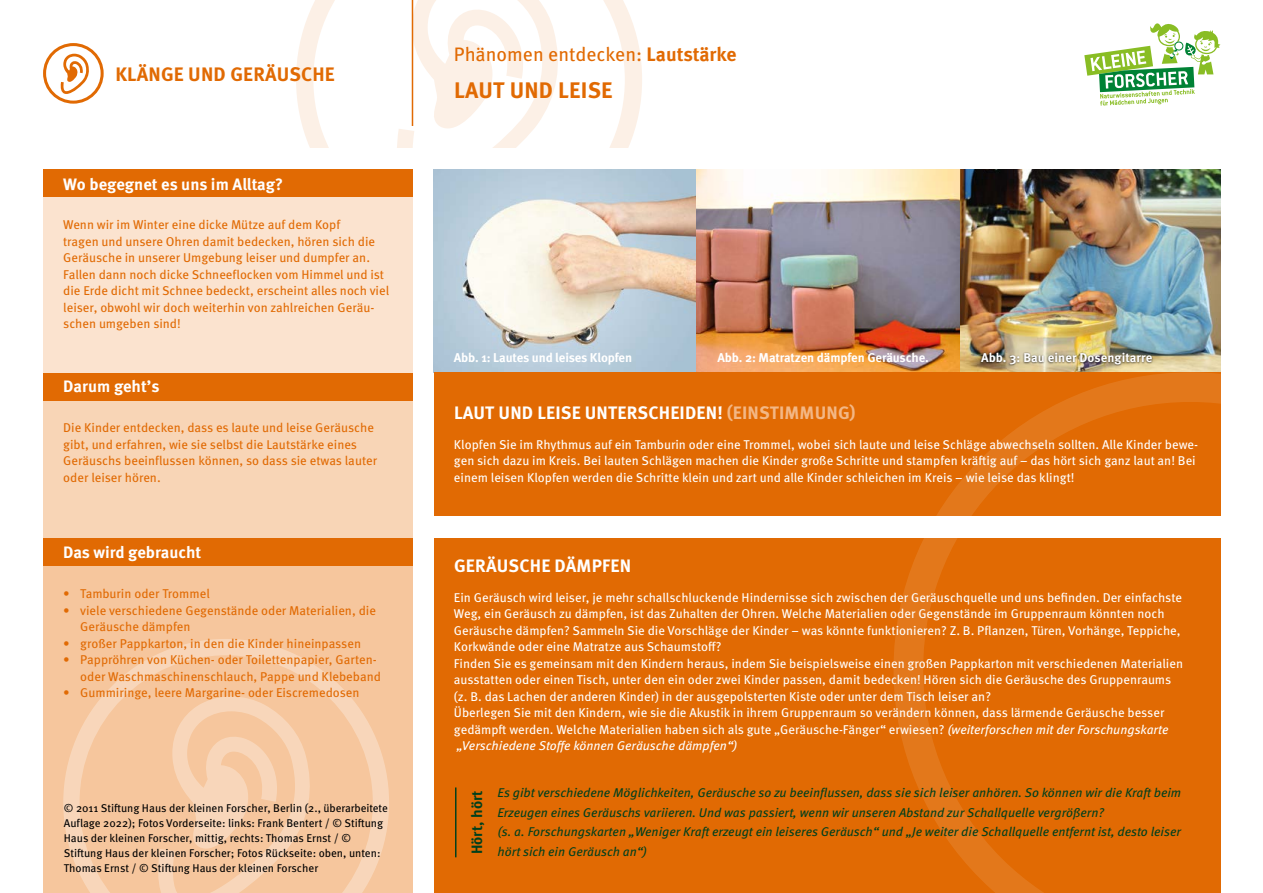
<style>
.page{position:relative;width:1263px;height:893px;background:#fff}
.page>*{position:absolute;margin:0;border:0;box-sizing:border-box;transform-origin:0 0}
.t1{font:700 22.5px "Meta OT";letter-spacing:.01em;color:#e16a03}
.t2{font:19.5px "Meta OT";color:#e16a03}
.t3{font:700 19.5px "Meta OT";letter-spacing:.01em;color:#e16a03}
.t4{font:700 18px "Meta OT";letter-spacing:.01em;color:#fff}
.t5{font:700 16.5px "Meta OT";color:#fff}
.t6{font:700 15px "Meta OT";color:#00401c}
.t7{font:12.75px/16.5px "Meta OT";color:#fff}
.t8{font:12.75px/16.5px "Meta OT";color:#e16a03}
.t9{font:italic 12.75px/19.5px "Meta OT";letter-spacing:-.005em;color:#00401c}
.t10{font:700 12.75px "Meta OT";letter-spacing:-.01em;color:#fff}
.t11{font:11.25px/15px "Meta OT";color:#000}
.s1{font-weight:700}
.s2{color:#f3b785}
.s3{font-style:italic}
</style>
<div class="page">
<svg style="left:296px;top:0;width:346px;height:148px"></svg>
<svg style="left:393px;top:0;width:170px;height:148px"></svg>
<svg style="left:1084px;top:23px;width:136px;height:83px"></svg>
<svg style="left:43px;top:43px;width:61px;height:61px"></svg>
<div style="left:43px;top:546px;width:369px;height:347px;background:#f6c69d"></div>
<img style="left:434px;top:169px;width:786px;height:203px">
<div style="left:43px;top:373px;width:369px;height:173px;background:#f8d5b6"></div>
<div style="left:43px;top:193px;width:369px;height:180px;background:#fbe3cf"></div>
<div style="left:43px;top:373px;width:369px;height:28px;background:#e16a03"></div>
<div style="left:43px;top:169px;width:369px;height:28px;background:#e16a03"></div>
<div style="left:43px;top:538px;width:369px;height:28px;background:#e16a03"></div>
<div style="left:979px;top:351px;width:175px;height:15px;background:#000;opacity:.75"></div>
<div style="left:434px;top:372px;width:786px;height:144px;background:#e16a03"></div>
<svg style="left:63px;top:639px;width:326px;height:254px"></svg>
<svg style="left:155px;top:696px;width:159px;height:197px"></svg>
<div style="left:434px;top:538px;width:786px;height:355px;background:#e16a03"></div>
<hr style="left:412px;top:0;width:1px;height:126px;background:#e16a03">
<svg style="left:894px;top:372px;width:327px;height:521px"></svg>
<hr style="left:455px;top:787px;width:1px;height:70px;background:#00401c">
<h2 class="t3" style="left:115px;top:62px;width:221px">KLÄNGE UND GERÄUSCHE</h2>
<p class="t5" style="left:63px;top:173px;width:221px">Wo begegnet es uns im Alltag?</p>
<p class="t8" style="left:63px;top:217px;width:327px">Wenn wir im Winter eine dicke Mütze auf dem Kopf<br>tragen und unsere Ohren damit bedecken, hören sich die Geräusche in unserer Umgebung leiser und dumpfer an.<br>Fallen dann noch dicke Schneeflocken vom Himmel und ist die Erde dicht mit Schnee bedeckt, erscheint alles noch viel leiser, obwohl wir doch weiterhin von zahlreichen Geräu&shy;schen umgeben sind!</p>
<p class="t5" style="left:63px;top:376px;width:98px">Darum geht’s</p>
<p class="t8" style="left:63px;top:420px;width:315px">Die Kinder entdecken, dass es laute und leise Geräusche gibt, und erfahren, wie sie selbst die Lautstärke eines Geräuschs beeinflussen können, so dass sie etwas lauter oder leiser hören.</p>
<p class="t5" style="left:63px;top:542px;width:140px">Das wird gebraucht</p>
<p class="t8" style="left:63px;top:586px;width:148px">• Tamburin oder Trommel</p>
<p class="t8" style="left:80px;top:602px;width:297px;text-indent:-17px">• viele verschiedene Gegenstände oder Materialien, die<br>Geräusche dämpfen</p>
<p class="t8" style="left:63px;top:635px;width:299px">• großer Pappkarton, in den die Kinder hineinpassen</p>
<p class="t8" style="left:80px;top:652px;width:302px;text-indent:-17px">• Pappröhren von Küchen- oder Toilettenpapier, Garten&shy;oder Waschmaschinenschlauch, Pappe und Klebeband</p>
<p class="t8" style="left:63px;top:685px;width:298px">• Gummiringe, leere Margarine- oder Eiscremedosen</p>
<p class="t11" style="left:64px;top:800px;width:325px">© 2011 Stiftung Haus der kleinen Forscher, Berlin (2., überarbeitete Auflage 2022); Fotos Vorderseite: links: Frank Bentert / © Stiftung Haus der kleinen Forscher, mittig, rechts: Thomas Ernst / © Stiftung Haus der kleinen Forscher; Fotos Rückseite: oben, unten:<br>Thomas Ernst / © Stiftung Haus der kleinen Forscher</p>
<h2 class="t2" style="left:454px;top:42px;width:284px">Phänomen entdecken: <span class="s1">Lautstärke</span></h2>
<h1 class="t1" style="left:454px;top:75px;width:160px">LAUT UND LEISE</h1>
<p class="t10" style="left:454px;top:350px;width:180px">Abb. 1: Lautes und leises Klopfen</p>
<p class="t10" style="left:718px;top:350px;width:213px">Abb. 2: Matratzen dämpfen Geräusche.</p>
<p class="t10" style="left:981px;top:350px;width:173px">Abb. 3: Bau einer Dosengitarre</p>
<h3 class="t4" style="left:454px;top:402px;width:403px">LAUT UND LEISE UNTERSCHEIDEN! <span class="s2">(EINSTIMMUNG)</span></h3>
<p class="t7" style="left:454px;top:436px;width:746px">Klopfen Sie im Rhythmus auf ein Tamburin oder eine Trommel, wobei sich laute und leise Schläge abwechseln sollten. Alle Kinder bewe&shy;gen sich dazu im Kreis. Bei lauten Schlägen machen die Kinder große Schritte und stampfen kräftig auf – das hört sich ganz laut an! Bei einem leisen Klopfen werden die Schritte klein und zart und alle Kinder schleichen im Kreis – wie leise das klingt!</p>
<h3 class="t4" style="left:454px;top:554px;width:179px">GERÄUSCHE DÄMPFEN</h3>
<p class="t7" style="left:454px;top:589px;width:731px">Ein Geräusch wird leiser, je mehr schallschluckende Hindernisse sich zwischen der Geräuschquelle und uns befinden. Der einfachste Weg, ein Geräusch zu dämpfen, ist das Zuhalten der Ohren. Welche Materialien oder Gegenstände im Gruppenraum könnten noch Geräusche dämpfen? Sammeln Sie die Vorschläge der Kinder – was könnte funktionieren? Z. B. Pflanzen, Türen, Vorhänge, Teppiche, Korkwände oder eine Matratze aus Schaumstoff?<br>Finden Sie es gemeinsam mit den Kindern heraus, indem Sie beispielsweise einen großen Pappkarton mit verschiedenen Materialien ausstatten oder einen Tisch, unter den ein oder zwei Kinder passen, damit bedecken! Hören sich die Geräusche des Gruppenraums (z. B. das Lachen der anderen Kinder) in der ausgepolsterten Kiste oder unter dem Tisch leiser an?<br>Überlegen Sie mit den Kindern, wie sie die Akustik in ihrem Gruppenraum so verändern können, dass lärmende Geräusche besser gedämpft werden. Welche Materialien haben sich als gute „Geräusche-Fänger“ erwiesen? <span class="s3">(weiterforschen mit der Forschungskarte „Verschiedene Stoffe können Geräusche dämpfen“)</span></p>
<p class="t6" style="left:467px;top:854px;width:65px;rotate:-90deg">Hört, hört</p>
<p class="t9" style="left:497px;top:783px;width:685px">Es gibt verschiedene Möglichkeiten, Geräusche so zu beeinflussen, dass sie sich leiser anhören. So können wir die Kraft beim<br>Erzeugen eines Geräuschs variieren. Und was passiert, wenn wir unseren Abstand zur Schallquelle vergrößern?<br>(s. a. Forschungskarten „Weniger Kraft erzeugt ein leiseres Geräusch“ und „Je weiter die Schallquelle entfernt ist, desto leiser</p>
<p class="t9" style="left:497px;top:842px;width:151px">hört sich ein Geräusch an“)</p>
</div>
